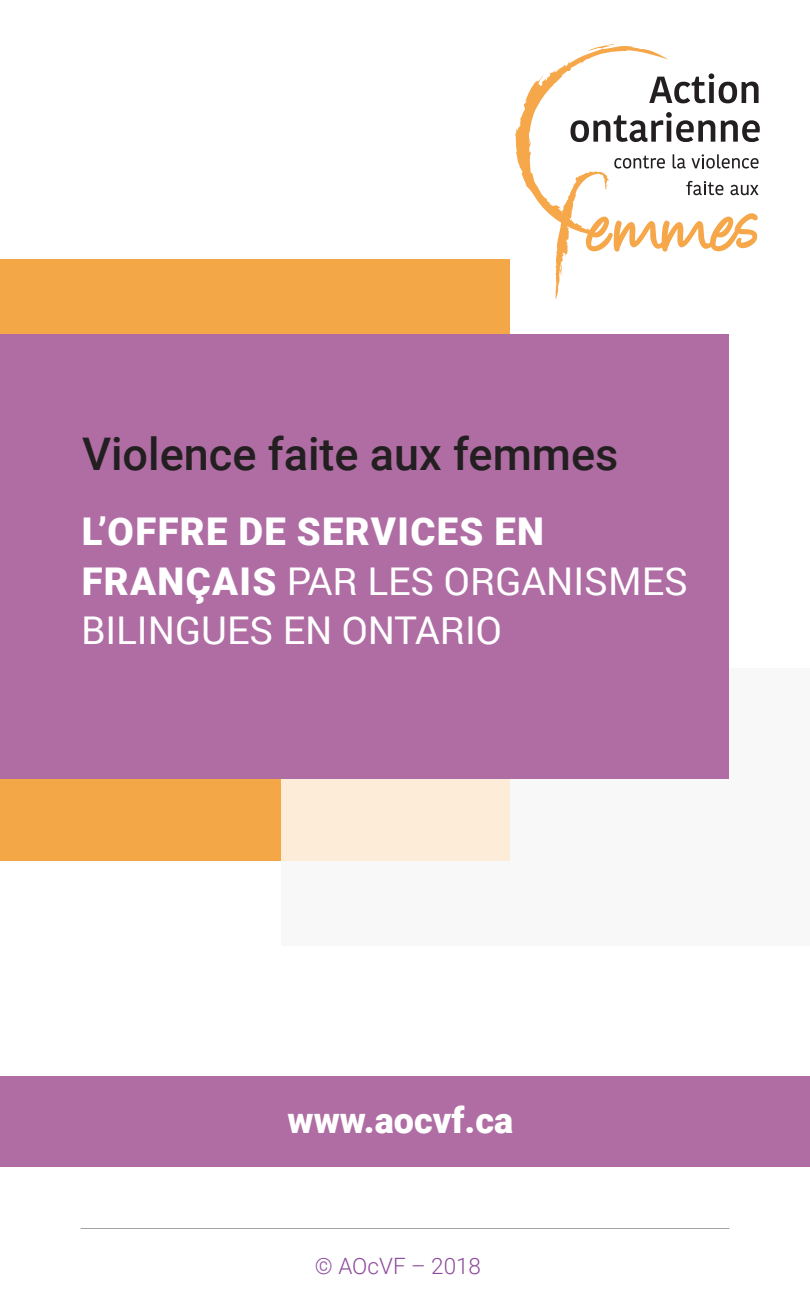
<style>
.page{position:relative;width:810px;height:1296px;background:#fff}
.page>*{position:absolute;margin:0;border:0;box-sizing:border-box;transform-origin:0 0}
.t1{font:500 45px "Roboto";color:#231f20}
.t2{font:38.25px/49.5px "Roboto";color:#fff}
.texte{font:900 36px "Roboto";color:#fff}
.t3{font:300 22.5px "Roboto";color:#8e4b9d}
.s1{font-weight:900}
</style>
<div class="page">
<hr style="left:81px;top:1229px;width:648px;height:1px;background:#231f20">
<div style="left:0;top:259px;width:509px;height:601px;background:#f4a747"></div>
<div style="left:282px;top:779px;width:228px;height:82px;background:#fcecd8"></div>
<div style="left:0;top:334px;width:729px;height:445px;background:#af6da4"></div>
<div style="left:0;top:1076px;width:810px;height:90px;background:#af6da4"></div>
<svg style="left:515px;top:44px;width:245px;height:256px"></svg>
<p class="t1" style="left:82px;top:423px;width:538px">Violence faite aux femmes</p>
<p class="t2" style="left:81px;top:506px;width:608px"><span class="s1">L’OFFRE DE SERVICES EN<br>FRANÇAIS</span> PAR LES ORGANISMES<br>BILINGUES EN ONTARIO</p>
<p class="texte" style="left:288px;top:1095px;width:227px">www.aocvf.ca</p>
<p class="t3" style="left:315px;top:1251px;width:168px">© AOcVF – 2018</p>
</div>
